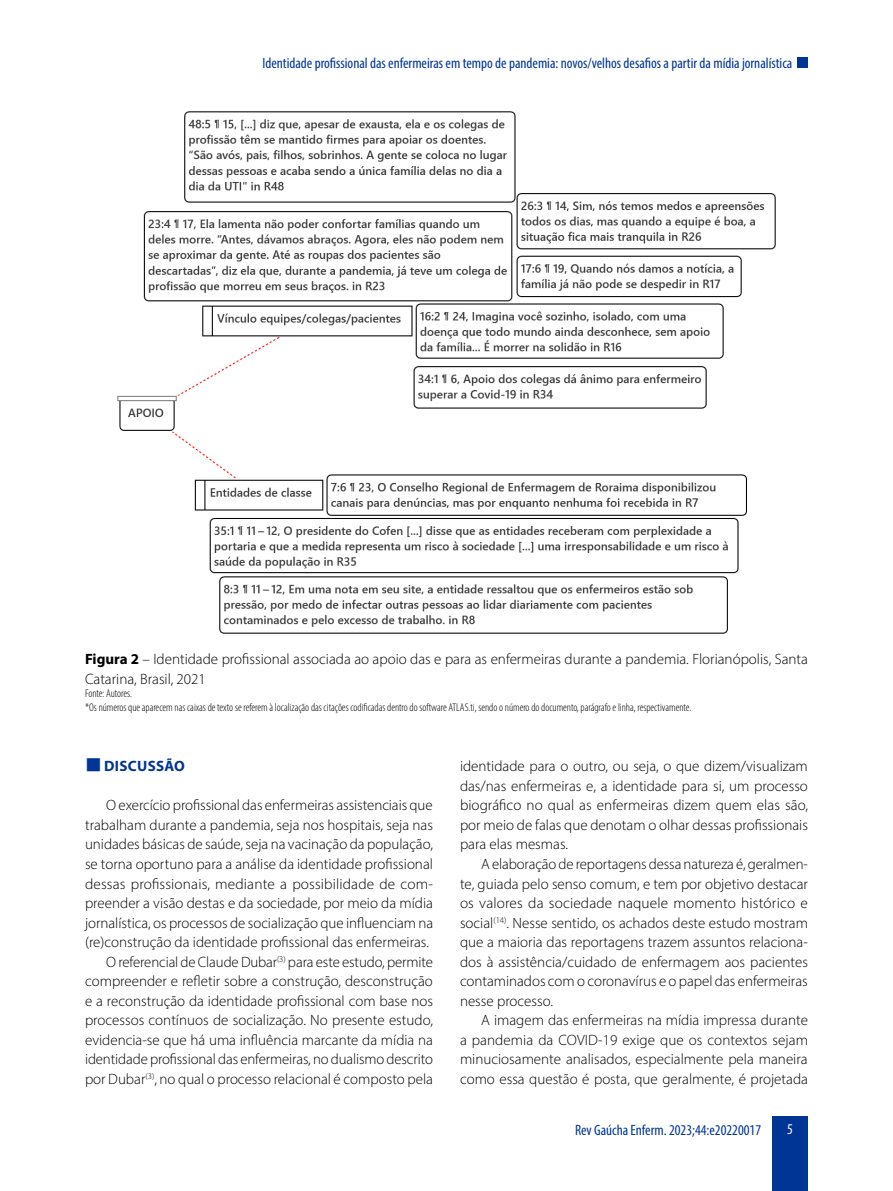
<style>
.page{position:relative;width:893px;height:1191px;background:#fff}
.page>*{position:absolute;margin:0;border:0;box-sizing:border-box;transform-origin:0 0}
.t1{font:300 15px/19.5px "Myriad Pro";color:#000;text-align:justify}
.t2{font:condensed 15px "Myriad Pro";color:#003595}
.t3{font:700 15px "Myriad Pro";letter-spacing:.02em;color:#003595}
.t4{font:condensed 15px "Myriad Pro";color:#fff}
.t5{font:300 condensed 11.25px/13.5px "Myriad Pro";color:#000}
.s1{font-weight:700}
</style>
<div class="page">
<div style="left:772px;top:1116px;width:36px;height:75px;background:#003595"></div>
<div style="left:798px;top:57px;width:10px;height:11px;background:#003595"></div>
<img style="left:117px;top:111px;width:659px;height:523px">
<p class="t2" style="left:263px;top:54px;width:531px">Identidade profissional das enfermeiras em tempo de pandemia: novos/velhos desafios a partir da mídia jornalística</p>
<p class="t1" style="left:85px;top:649px;width:724px"><span class="s1">Figura 2</span> – Identidade profissional associada ao apoio das e para as enfermeiras durante a pandemia. Florianópolis, Santa<br>Catarina, Brasil, 2021</p>
<p class="t5" style="left:85px;top:686px;width:608px">Fonte: Autores.<br>*Os números que aparecem nas caixas de texto se referem à localização das citações codificadas dentro do software ATLAS.ti, sendo o número do documento, parágrafo e linha, respectivamente.</p>
<p class="t3" style="left:104px;top:756px;width:82px">DISCUSSÃO</p>
<p class="t1" style="left:85px;top:795px;width:350px;text-align:right">O exercício profissional das enfermeiras assistenciais que trabalham durante a pandemia, seja nos hospitais, seja nas unidades básicas de saúde, seja na vacinação da população, se torna oportuno para a análise da identidade profissional dessas profissionais, mediante a possibilidade de com&shy;preender a visão destas e da sociedade, por meio da mídia jornalística, os processos de socialização que influenciam na (re)construção da identidade profissional das enfermeiras.<br>O referencial de Claude Dubar<sup>(3)</sup> para este estudo, permite compreender e refletir sobre a construção, desconstrução e a reconstrução da identidade profissional com base nos processos contínuos de socialização. No presente estudo, evidencia-se que há uma influência marcante da mídia na identidade profissional das enfermeiras, no dualismo descrito por Dubar<sup>(3)</sup>, no qual o processo relacional é composto pela</p>
<p class="t1" style="left:460px;top:756px;width:350px">identidade para o outro, ou seja, o que dizem/visualizam das/nas enfermeiras e, a identidade para si, um processo biográfico no qual as enfermeiras dizem quem elas são, por meio de falas que denotam o olhar dessas profissionais para elas mesmas.</p>
<p class="t1" style="left:460px;top:854px;width:349px;text-indent:21px">A elaboração de reportagens dessa natureza é, geralmen&shy;te, guiada pelo senso comum, e tem por objetivo destacar os valores da sociedade naquele momento histórico e social<sup>(14)</sup>. Nesse sentido, os achados deste estudo mostram que a maioria das reportagens trazem assuntos relaciona&shy;dos à assistência/cuidado de enfermagem aos pacientes contaminados com o coronavírus e o papel das enfermeiras nesse processo.</p>
<p class="t1" style="left:460px;top:1010px;width:350px;text-indent:21px">A imagem das enfermeiras na mídia impressa durante a pandemia da COVID-19 exige que os contextos sejam minuciosamente analisados, especialmente pela maneira como essa questão é posta, que geralmente, é projetada</p>
<p class="t2" style="left:575px;top:1121px;width:188px">Rev Gaúcha Enferm. 2023;44:e20220017</p>
<p class="t4" style="left:787px;top:1120px;width:7px">5</p>
</div>
